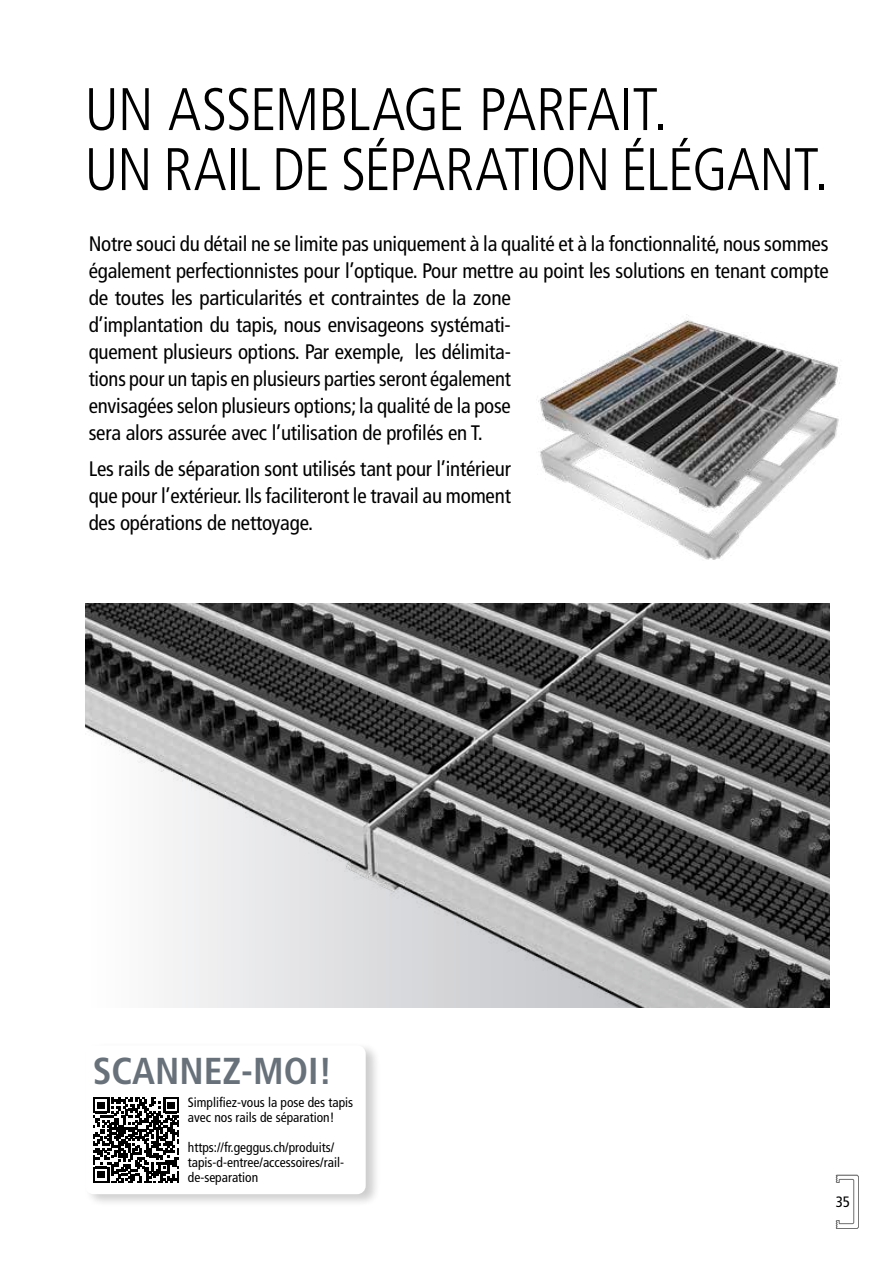
<style>
.page{position:relative;width:893px;height:1263px;background:#fff}
.page>*{position:absolute;margin:0;border:0;box-sizing:border-box;transform-origin:0 0}
.t1{font:300 condensed 60px/60px "Frutiger LT Std";letter-spacing:-.015em;color:#000}
.t2{font:700 condensed 37.5px "Frutiger LT Std";color:#687179}
.t3{font:condensed 21px/27px "Frutiger LT Std";letter-spacing:-.01em;color:#000}
.t4{font:condensed 15px "Frutiger LT Std";color:#000}
.t5{font:condensed 13.5px/15px "Frutiger LT Std";color:#000}
</style>
<div class="page">
<img style="left:659px;top:530px;width:85px;height:30px">
<img style="left:538px;top:314px;width:302px;height:216px">
<img style="left:85px;top:604px;width:744px;height:404px">
<div style="left:84px;top:1041px;width:297px;height:167px;background:#000;opacity:.2"></div>
<div style="left:85px;top:1045px;width:281px;height:149px;background:#fff;border-radius:9px"></div>
<svg style="left:94px;top:1097px;width:85px;height:85px"></svg>
<svg style="left:836px;top:1175px;width:23px;height:54px"></svg>
<h1 class="t1" style="left:84px;top:80px;width:746px">UN ASSEMBLAGE PARFAIT.<br>UN RAIL DE SÉPARATION ÉLÉGANT.</h1>
<p class="t3" style="left:89px;top:230px;width:741px">Notre souci du détail ne se limite pas uniquement à la qualité et à la fonctionnalité, nous sommes également perfectionnistes pour l’optique. Pour mettre au point les solutions en tenant compte de toutes les particularités et contraintes de la zone<br>d’implantation du tapis, nous envisageons systémati-<br>quement plusieurs options. Par exemple, les délimita-<br>tions pour un tapis en plusieurs parties seront également<br>envisagées selon plusieurs options; la qualité de la pose<br>sera alors assurée avec l’utilisation de profilés en T.</p>
<p class="t3" style="left:89px;top:455px;width:424px;text-align:justify">Les rails de séparation sont utilisés tant pour l’intérieur que pour l’extérieur. Ils faciliteront le travail au moment des opérations de nettoyage.</p>
<h2 class="t2" style="left:93px;top:1049px;width:241px">SCANNEZ-MOI!</h2>
<p class="t5" style="left:188px;top:1094px;width:167px">Simplifiez-vous la pose des tapis avec nos rails de séparation!</p>
<p class="t5" style="left:188px;top:1140px;width:158px">https://fr.geggus.ch/produits/ tapis-d-entree/accessoires/rail&shy;de-separation</p>
<p class="t4" style="left:836px;top:1193px;width:16px">35</p>
</div>
